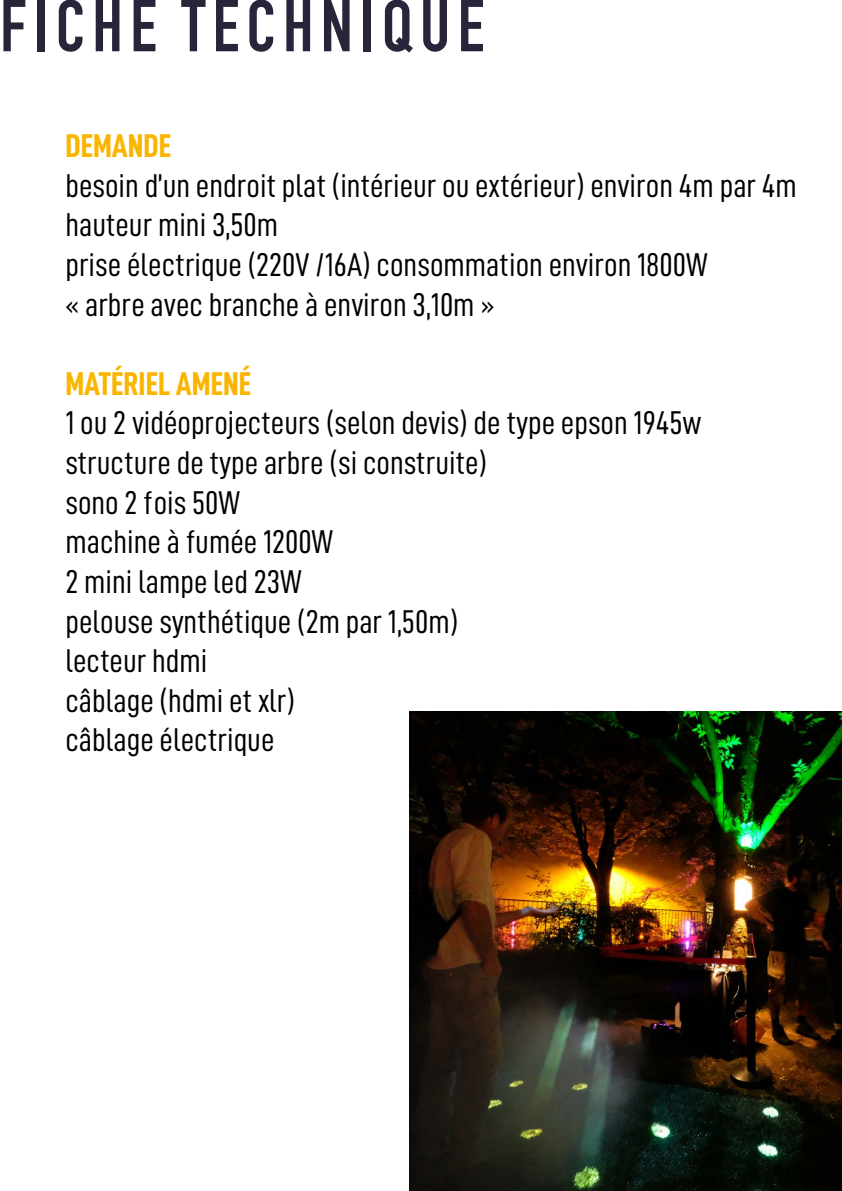
<style>
.page{position:relative;width:842px;height:1191px;background:#fff}
.page>*{position:absolute;margin:0;border:0;box-sizing:border-box;transform-origin:0 0}
.t1{font:700 72px "DIN Condensed";letter-spacing:.1em;color:#27253a}
.t2{font:33px/39.6px "D DIN Condensed";color:#000}
.t3{font:33px "D DIN Condensed Bold";color:#fab500}
</style>
<div class="page">
<img style="left:410px;top:711px;width:432px;height:480px">
<h1 class="t1" style="left:0;top:-22px;width:486px">FICHE TECHNIQUE</h1>
<p class="t3" style="left:65px;top:128px;width:107px">DEMANDE</p>
<p class="t2" style="left:65px;top:165px;width:733px">besoin d’un endroit plat (intérieur ou extérieur) environ 4m par 4m hauteur mini 3,50m<br>prise électrique (220V /16A) consommation environ 1800W<br>« arbre avec branche à environ 3,10m »</p>
<p class="t3" style="left:65px;top:365px;width:187px">MATÉRIEL AMENÉ</p>
<p class="t2" style="left:65px;top:403px;width:638px">1 ou 2 vidéoprojecteurs (selon devis) de type epson 1945w structure de type arbre (si construite)<br>sono 2 fois 50W<br>machine à fumée 1200W<br>2 mini lampe led 23W<br>pelouse synthétique (2m par 1,50m)<br>lecteur hdmi<br>câblage (hdmi et xlr)<br>câblage électrique</p>
</div>
